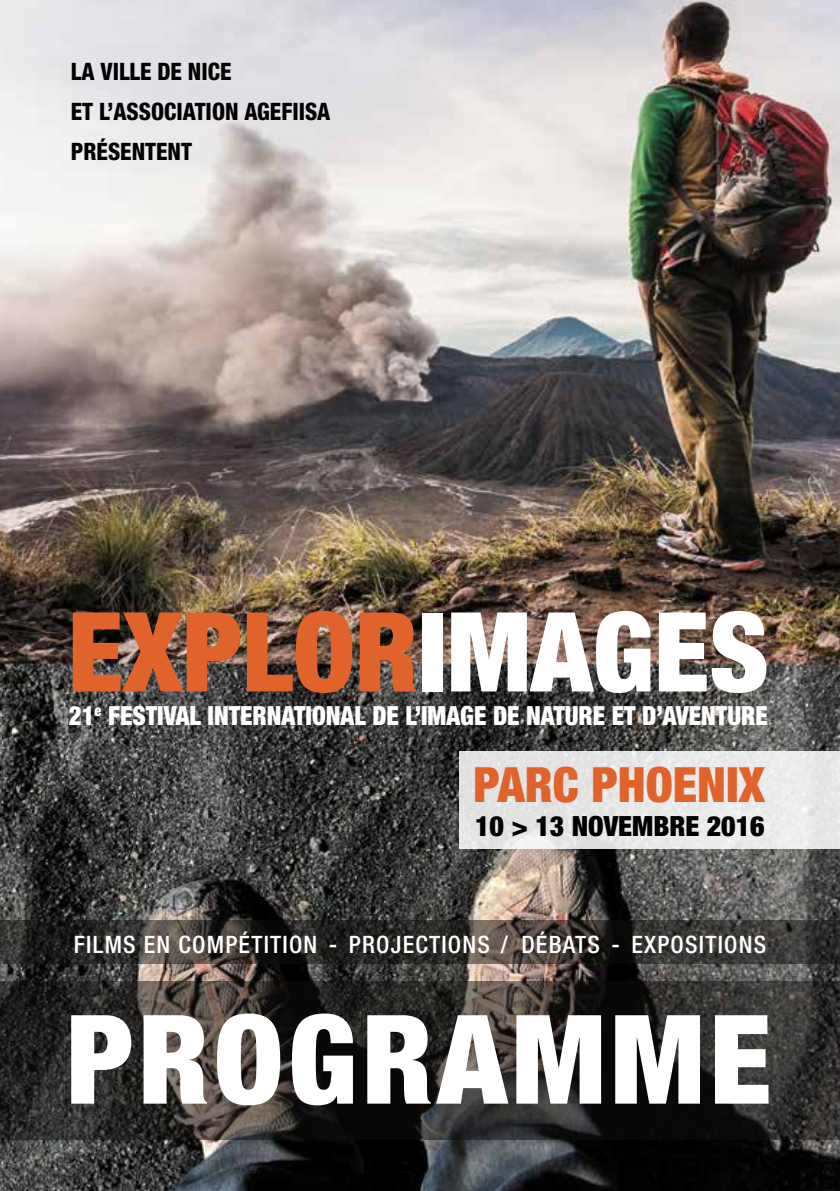
<style>
.page{position:relative;width:840px;height:1191px;background:#fff}
.page>*{position:absolute;margin:0;border:0;box-sizing:border-box;transform-origin:0 0}
.t1{font:900 condensed 123.8px "Helvetica Neue LT Std";color:#fff}
.t2{font:900 condensed 110.6px "Helvetica Neue LT Std";color:#df632a}
.t3{font:900 condensed 48.6px "Helvetica Neue LT Std";color:#df632a}
.t4{font:900 condensed 27.8px "Helvetica Neue LT Std";color:#000}
.t5{font:900 condensed 26.4px "Helvetica Neue LT Std";color:#fff;scale:.94 1}
.t6{font:500 condensed 24px "Helvetica Neue LT Std";letter-spacing:.05em;color:#fff}
.t7{font:800 condensed 24px/40px "Helvetica Neue LT Std";color:#000;scale:.95 1}
.s1{color:#fff}
.s2{font-style:inherit}
</style>
<div class="page">
<img style="left:0;top:0;width:839px;height:1191px">
<div style="left:459px;top:751px;width:380px;height:98px;background:#e7e7e7"></div>
<svg style="left:0;top:981px;width:839px;height:159px;background:#2d2a28"></svg>
<svg style="left:0;top:920px;width:839px;height:43px;background:#34312e"></svg>
<p class="t7" style="left:71px;top:51px;width:244px">LA VILLE DE NICE<br>ET L’ASSOCIATION AGEFIISA<br>PRÉSENTENT</p>
<h2 class="t2" style="left:68px;top:584px;width:702px">EXPLOR<span class="s1">IMAGES</span></h2>
<p class="t5" style="left:69px;top:699px;width:107px">21<sup>E</sup> FESTIVAL</p>
<p class="t5" style="left:207px;top:699px;width:51px">INTERNA</p>
<p class="t5" style="left:294px;top:699px;width:26px">TIONAL</p>
<p class="t5" style="left:372px;top:699px;width:67px">DE L’IMAGE</p>
<p class="t5" style="left:492px;top:699px;width:196px">DE NATURE ET D’AVEN</p>
<p class="t5" style="left:715px;top:699px;width:42px">TURE</p>
<h3 class="t3" style="left:473px;top:754px;width:293px">PARC PHOENIX</h3>
<p class="t4" style="left:475px;top:808px;width:291px">10 <span class="s2">&gt;</span> 13 NOVEMBRE 2016</p>
<p class="t6" style="left:74px;top:930px;width:693px">FILMS EN COMPÉTITION - PROJECTIONS / DÉBATS - EXPOSITIONS</p>
<h1 class="t1" style="left:67px;top:983px;width:151px">PROGRAMME</h1>
</div>
